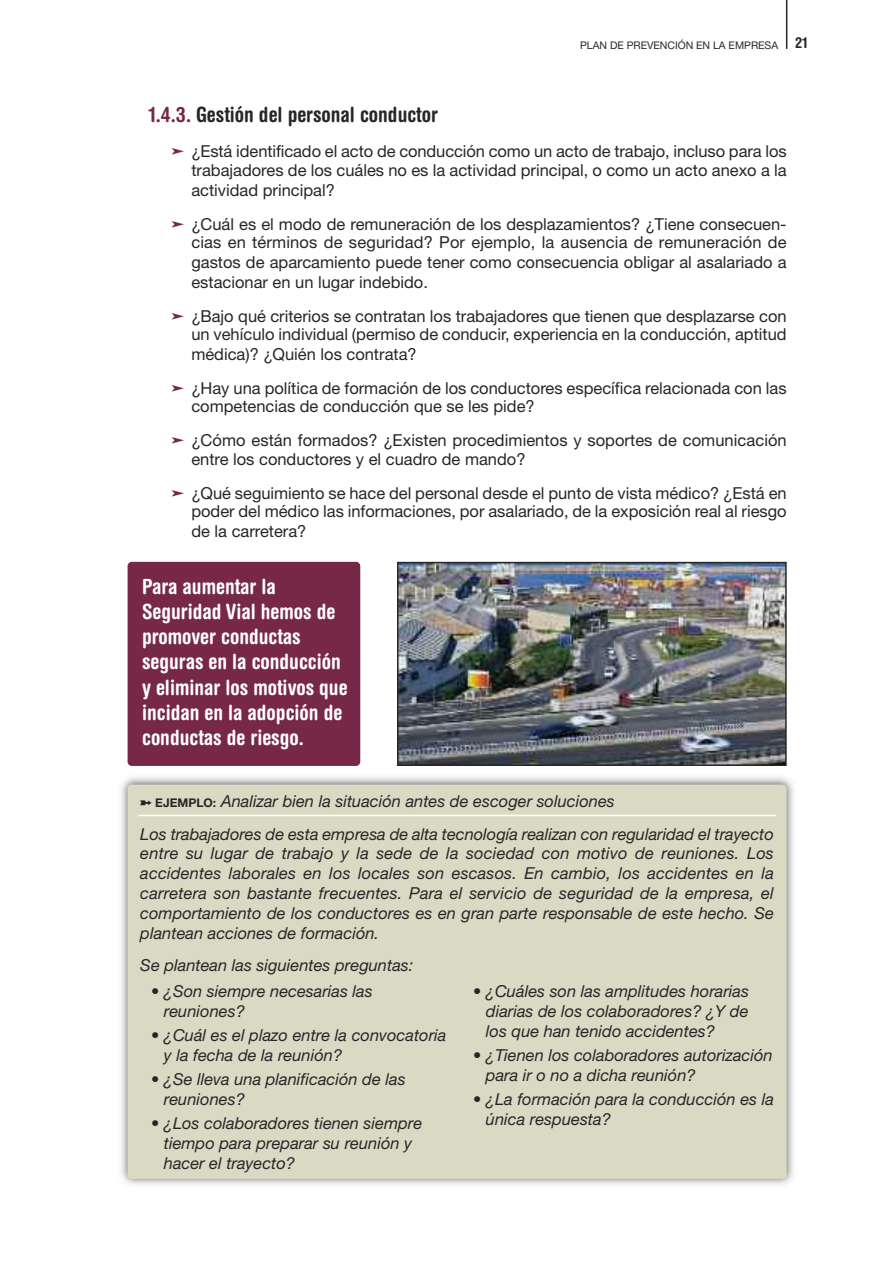
<style>
.page{position:relative;width:893px;height:1263px;background:#fff}
.page>*{position:absolute;margin:0;border:0;box-sizing:border-box;transform-origin:0 0}
.t1{font:700 condensed 21px/25.2px "Helvetica Rounded";color:#fff}
.t2{font:700 condensed 21px "Helvetica Rounded";color:#272627}
.t3{font:16.5px/19px "Helvetica Neue";color:#272627;text-align:justify}
.t4{font:italic 16.5px/19.8px "Helvetica Neue";color:#272627}
.t5{font:10.5px "Helvetica Neue";color:#272627}
.s1{font-family:"Helvetica Rounded";font-weight:700;font-stretch:condensed;font-size:15px}
.s2{color:#782847}
.s3{font-family:"Monotype Sorts";color:#782847}
.s4{font-family:"Monotype Sorts";font-style:normal;font-size:12px}
.s5{font-weight:700;font-style:normal;font-size:12px}
.s6{font-style:normal}
</style>
<div class="page">
<img style="left:121px;top:777px;width:673px;height:408px">
<div style="left:128px;top:785px;width:659px;height:394px;background:#d9d9c4;border-radius:4px"></div>
<hr style="left:786px;top:0;width:1px;height:49px;background:#272627">
<img style="left:400px;top:565px;width:384px;height:198px">
<div style="left:397px;top:562px;width:390px;height:204px;border:2px solid #272627"></div>
<div style="left:128px;top:562px;width:232px;height:204px;background:#782847;border-radius:4px"></div>
<hr style="left:138px;top:815px;width:638px;height:1px;background:#fff">
<p class="t5" style="left:580px;top:41px;width:229px">PLAN DE PREVENCIÓN EN LA EMPRESA <span class="s1">21</span></p>
<p class="t2" style="left:149px;top:107px;width:291px"><span class="s2">1.4.3.</span> Gestión del personal conductor</p>
<p class="t3" style="left:191px;top:144px;width:597px;text-indent:-21px"><span class="s3">➤</span> ¿Está identificado el acto de conducción como un acto de trabajo, incluso para los trabajadores de los cuáles no es la actividad principal, o como un acto anexo a la actividad principal?</p>
<p class="t3" style="left:191px;top:216px;width:597px;text-indent:-21px"><span class="s3">➤</span> ¿Cuál es el modo de remuneración de los desplazamientos? ¿Tiene consecuen&shy;cias en términos de seguridad? Por ejemplo, la ausencia de remuneración de gastos de aparcamiento puede tener como consecuencia obligar al asalariado a estacionar en un lugar indebido.</p>
<p class="t3" style="left:191px;top:308px;width:597px;text-indent:-21px"><span class="s3">➤</span> ¿Bajo qué criterios se contratan los trabajadores que tienen que desplazarse con un vehículo individual (permiso de conducir, experiencia en la conducción, aptitud médica)? ¿Quién los contrata?</p>
<p class="t3" style="left:191px;top:380px;width:597px;line-height:18.5px;text-indent:-21px"><span class="s3">➤</span> ¿Hay una política de formación de los conductores específica relacionada con las competencias de conducción que se les pide?</p>
<p class="t3" style="left:191px;top:433px;width:597px;line-height:18.5px;text-indent:-21px"><span class="s3">➤</span> ¿Cómo están formados? ¿Existen procedimientos y soportes de comunicación entre los conductores y el cuadro de mando?</p>
<p class="t3" style="left:191px;top:485px;width:597px;text-indent:-21px"><span class="s3">➤</span> ¿Qué seguimiento se hace del personal desde el punto de vista médico? ¿Está en poder del médico las informaciones, por asalariado, de la exposición real al riesgo de la carretera?</p>
<p class="t1" style="left:142px;top:576px;width:207px">Para aumentar la<br>Seguridad Vial hemos de promover conductas seguras en la conducción y eliminar los motivos que incidan en la adopción de conductas de riesgo.</p>
<p class="t4" style="left:140px;top:786px;width:635px;line-height:32.5px"><span class="s4">➽</span> <span class="s5">EJEMPLO:</span> Analizar bien la situación antes de escoger soluciones<br>Los trabajadores de esta empresa de alta tecnología realizan con regularidad el trayecto</p>
<p class="t4" style="left:140px;top:845px;width:635px;text-align:justify">entre su lugar de trabajo y la sede de la sociedad con motivo de reuniones. Los accidentes laborales en los locales son escasos. En cambio, los accidentes en la carretera son bastante frecuentes. Para el servicio de seguridad de la empresa, el comportamiento de los conductores es en gran parte responsable de este hecho. Se plantean acciones de formación.</p>
<p class="t4" style="left:140px;top:957px;width:275px">Se plantean las siguientes preguntas:</p>
<p class="t4" style="left:164px;top:983px;width:210px;text-indent:-13px"><span class="s6">•</span> ¿Son siempre necesarias las reuniones?</p>
<p class="t4" style="left:164px;top:1027px;width:284px;text-indent:-13px"><span class="s6">•</span> ¿Cuál es el plazo entre la convocatoria y la fecha de la reunión?</p>
<p class="t4" style="left:164px;top:1071px;width:243px;text-indent:-13px"><span class="s6">•</span> ¿Se lleva una planificación de las reuniones?</p>
<p class="t4" style="left:164px;top:1115px;width:260px;text-indent:-13px"><span class="s6">•</span> ¿Los colaboradores tienen siempre tiempo para preparar su reunión y hacer el trayecto?</p>
<p class="t4" style="left:486px;top:983px;width:265px;text-align:justify;text-indent:-13px"><span class="s6">•</span> ¿Cuáles son las amplitudes horarias diarias de los colaboradores? ¿Y de los que han tenido accidentes?</p>
<p class="t4" style="left:486px;top:1047px;width:288px;text-indent:-13px"><span class="s6">•</span> ¿Tienen los colaboradores autorización para ir o no a dicha reunión?</p>
<p class="t4" style="left:486px;top:1091px;width:290px;text-indent:-13px"><span class="s6">•</span> ¿La formación para la conducción es la única respuesta?</p>
</div>
